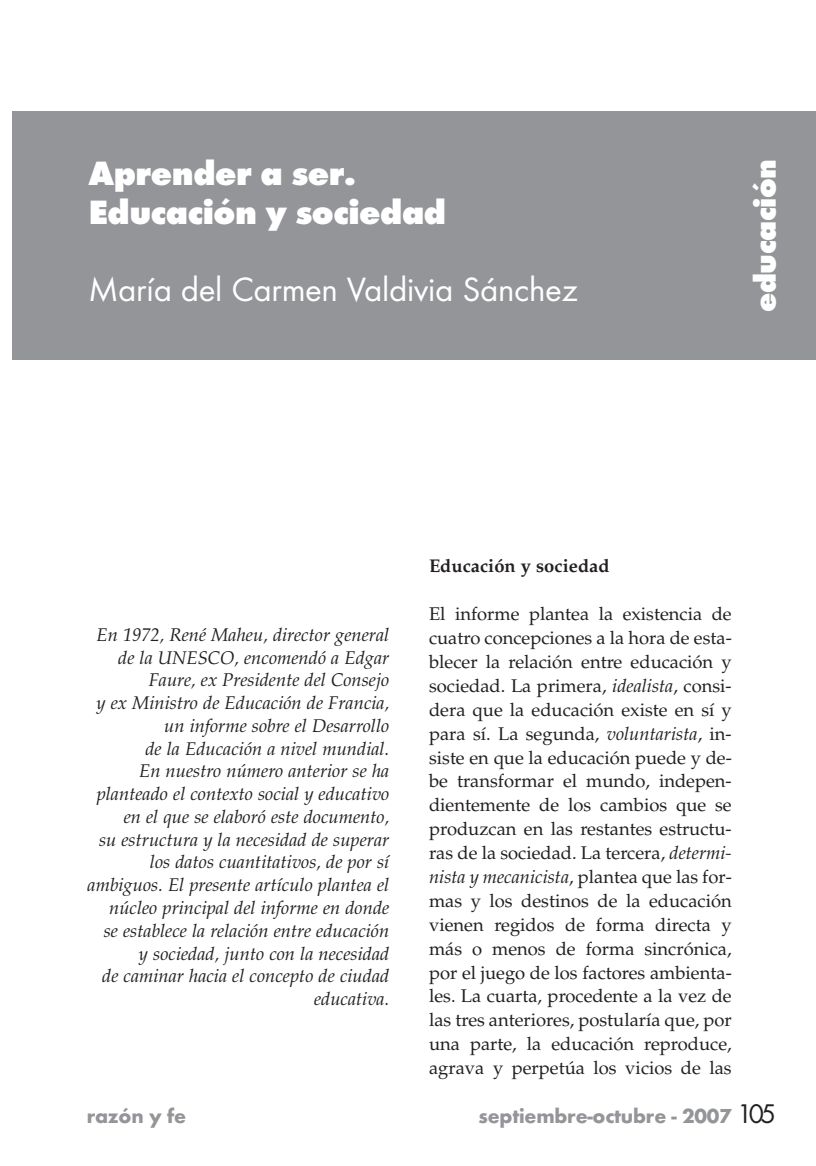
<style>
.page{position:relative;width:816px;height:1166px;background:#fff}
.page>*{position:absolute;margin:0;border:0;box-sizing:border-box;transform-origin:0 0}
.t1{font:800 35px/38.5px "Futura T";letter-spacing:-.015em;color:#fff}
.t2{font:35px "Futura T";letter-spacing:-.01em;color:#fff}
.t3{font:800 31.5px "Futura T";letter-spacing:-.015em;color:#fff}
.t4{font:700 21px "Futura T";letter-spacing:-.01em;color:#939598}
.t5{font:18.38px/23.8px "Palatino";color:#231f20;text-align:justify}
.t6{font:italic 18.38px/22.8px "Palatino";color:#231f20;text-align:right}
.t7{font:700 18.38px "Palatino";color:#231f20}
.s1{font-style:italic}
.s2{font-weight:400;font-size:28px;color:#231f20}
</style>
<div class="page">
<div style="left:12px;top:111px;width:804px;height:248px;background:#939598"></div>
<h1 class="t1" style="left:88px;top:157px;width:359px">Aprender a ser.<br>Educación y sociedad</h1>
<h1 class="t2" style="left:88px;top:275px;width:491px">María del Carmen Valdivia Sánchez</h1>
<h2 class="t3" style="left:753px;top:312px;width:155px;rotate:-90deg">educación</h2>
<p class="t6" style="left:88px;top:625px;width:303px">En 1972, René Maheu, director general de la UNESCO, encomendó a Edgar Faure, ex Presidente del Consejo<br>y ex Ministro de Educación de Francia, un informe sobre el Desarrollo<br>de la Educación a nivel mundial.<br>En nuestro número anterior se ha planteado el contexto social y educativo en el que se elaboró este documento,<br>su estructura y la necesidad de superar los datos cuantitativos, de por sí ambiguos. El presente artículo plantea el núcleo principal del informe en donde<br>se establece la relación entre educación<br>y sociedad, junto con la necesidad<br>de caminar hacia el concepto de ciudad educativa.</p>
<p class="t7" style="left:429px;top:558px;width:182px">Educación y sociedad</p>
<p class="t5" style="left:429px;top:604px;width:304px">El informe plantea la existencia de cuatro concepciones a la hora de esta&shy;blecer la relación entre educación y sociedad. La primera, <span class="s1">idealista</span>, consi&shy;dera que la educación existe en sí y para sí. La segunda, <span class="s1">voluntarista</span>, in&shy;siste en que la educación puede y de&shy;be transformar el mundo, indepen&shy;dientemente de los cambios que se produzcan en las restantes estructu&shy;ras de la sociedad. La tercera, <span class="s1">determi&shy;nista y mecanicista</span>, plantea que las for&shy;mas y los destinos de la educación vienen regidos de forma directa y más o menos de forma sincrónica, por el juego de los factores ambienta&shy;les. La cuarta, procedente a la vez de las tres anteriores, postularía que, por una parte, la educación reproduce, agrava y perpetúa los vicios de las</p>
<p class="t4" style="left:87px;top:1103px;width:101px">razón y fe</p>
<p class="t4" style="left:478px;top:1103px;width:299px">septiembre-octubre - 2007 <span class="s2">105</span></p>
</div>
